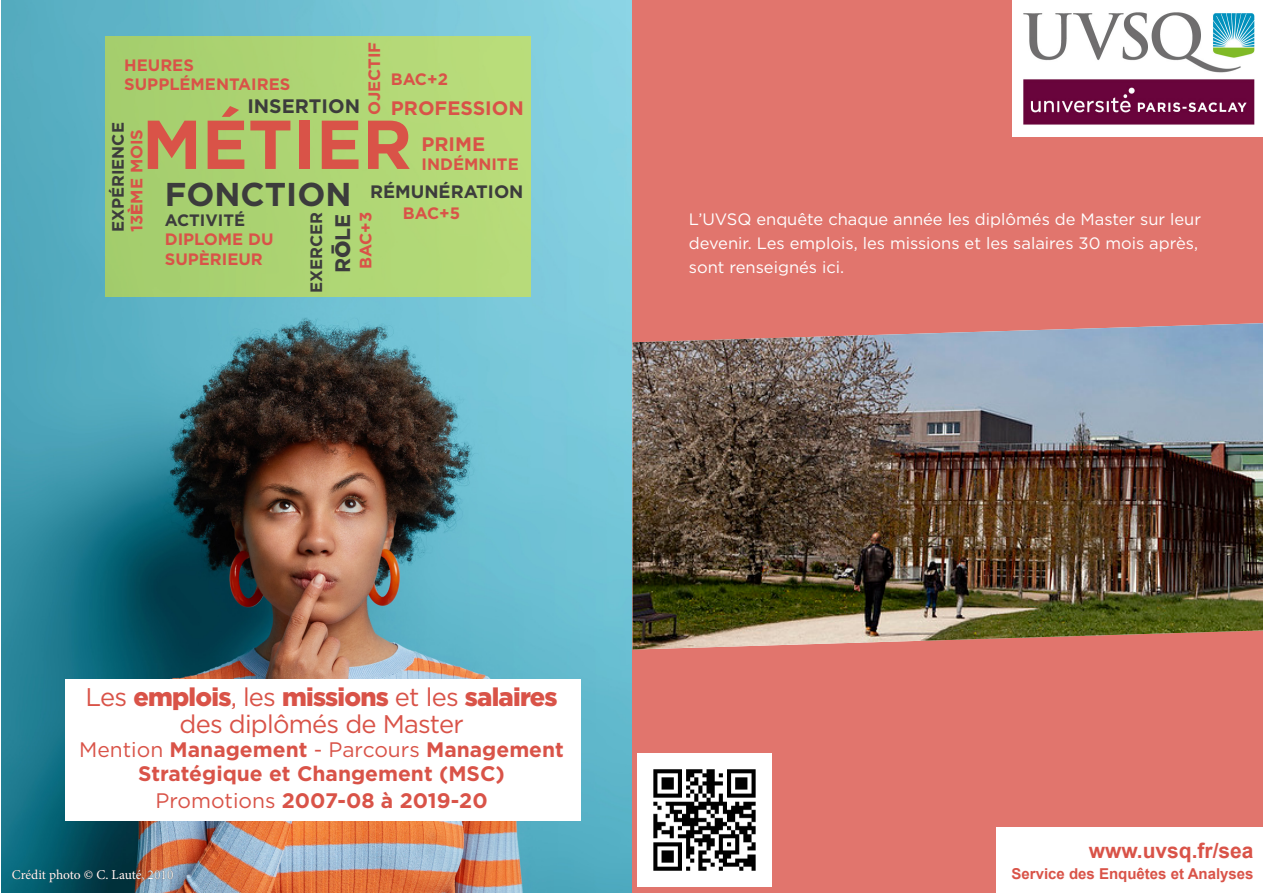
<style>
.page{position:relative;width:1263px;height:893px;background:#fff}
.page>*{position:absolute;margin:0;border:0;box-sizing:border-box;transform-origin:0 0}
.t1{font:700 69px "Gotham";color:#d95348}
.t2{font:700 33px "Gotham";color:#3c3c3c}
.t3{font:900 25.5px "Gotham";letter-spacing:-.03em;color:#d95348}
.t4{font:25.5px "Gotham";letter-spacing:-.03em;color:#d95348}
.t5{font:700 21px/24px "Gotham";color:#d95348;text-align:center}
.t6{font:700 21px "Arial";color:#d95348}
.t7{font:700 21px "Gotham";color:#3c3c3c}
.t8{font:700 19.5px "Gotham";color:#d95348}
.t9{font:700 19.5px "Gotham";color:#3c3c3c}
.t10{font:700 18px "Gotham";color:#3c3c3c}
.t11{font:16.5px/24px "Gotham";color:#fff}
.t12{font:700 16.5px "Gotham";color:#d95348}
.t13{font:700 16.5px "Gotham";color:#3c3c3c}
.t14{font:700 15px "Arial";color:#d95348}
.t15{font:13.5px "Minion Pro";letter-spacing:-.005em;color:#fff}
.s1{font-weight:900}
.s2{font-weight:400}
</style>
<div class="page">
<img style="left:1px;top:0;width:630px;height:893px">
<div style="left:105px;top:36px;width:425px;height:261px;background:#aed574"></div>
<div style="left:65px;top:679px;width:515px;height:141px;background:#fff"></div>
<div style="left:632px;top:0;width:631px;height:893px;background:#e1756d"></div>
<img style="left:1013px;top:0;width:250px;height:136px">
<div style="left:996px;top:827px;width:267px;height:66px;background:#fff"></div>
<img style="left:632px;top:323px;width:631px;height:326px">
<img style="left:638px;top:754px;width:133px;height:133px">
<p class="t12" style="left:363px;top:115px;width:75px;rotate:-90deg">OJECTIF</p>
<p class="t12" style="left:124px;top:54px;width:71px">HEURES</p>
<p class="t12" style="left:124px;top:73px;width:168px">SUPPLÉMENTAIRES</p>
<p class="t12" style="left:126px;top:232px;width:105px;rotate:-90deg">13<span class="s1">È</span>ME MOIS</p>
<p class="t12" style="left:391px;top:69px;width:59px">BAC+2</p>
<p class="t9" style="left:247px;top:93px;width:114px">INSERTION</p>
<p class="t8" style="left:391px;top:95px;width:134px">PROFESSION</p>
<p class="t1" style="left:142px;top:99px;width:272px">MÉTIER</p>
<p class="t13" style="left:107px;top:232px;width:112px;rotate:-90deg">EXPÉRIENCE</p>
<p class="t8" style="left:421px;top:131px;width:65px">PRIME</p>
<p class="t12" style="left:421px;top:153px;width:99px">INDÉMNITE</p>
<p class="t10" style="left:370px;top:180px;width:155px">RÉMUNÉRATION</p>
<p class="t2" style="left:165px;top:173px;width:188px">FONCTION</p>
<p class="t13" style="left:165px;top:209px;width:82px">ACTIVITÉ</p>
<p class="t12" style="left:165px;top:228px;width:110px">DIPLOME DU</p>
<p class="t12" style="left:165px;top:248px;width:100px">SUPÈRIEUR</p>
<p class="t12" style="left:403px;top:202px;width:59px">BAC+5</p>
<p class="t13" style="left:305px;top:293px;width:83px;rotate:-90deg">EXERCER</p>
<p class="t11" style="left:689px;top:207px;width:514px">L’UVSQ enquête chaque année les diplômés de Master sur leur devenir. Les emplois, les missions et les salaires 30 mois après,</p>
<p class="t12" style="left:355px;top:269px;width:59px;rotate:-90deg">BAC+3</p>
<p class="t7" style="left:329px;top:273px;width:61px;rotate:-90deg">R<span class="s1">Ō</span>LE</p>
<p class="t11" style="left:689px;top:255px;width:157px">sont renseignés ici.</p>
<p class="t3" style="left:85px;top:679px;width:474px"><span class="s2">Les</span> emplois<span class="s2">, les</span> missions <span class="s2">et les</span> salaires</p>
<p class="t4" style="left:179px;top:708px;width:286px">des diplômés de Master</p>
<p class="t5" style="left:79px;top:737px;width:486px"><span class="s2">Mention</span> Management <span class="s2">- Parcours</span> Management<br>Stratégique et Changement (MSC)</p>
<p class="t5" style="left:155px;top:788px;width:334px"><span class="s2">Promotions</span> 2007-08 à 2019-20</p>
<p class="t6" style="left:1089px;top:836px;width:166px">www.uvsq.fr/sea</p>
<p class="t15" style="left:12px;top:865px;width:163px">Crédit photo © C. Lauté, 2010</p>
<p class="t14" style="left:1011px;top:863px;width:244px">Service des Enquêtes et Analyses</p>
</div>
